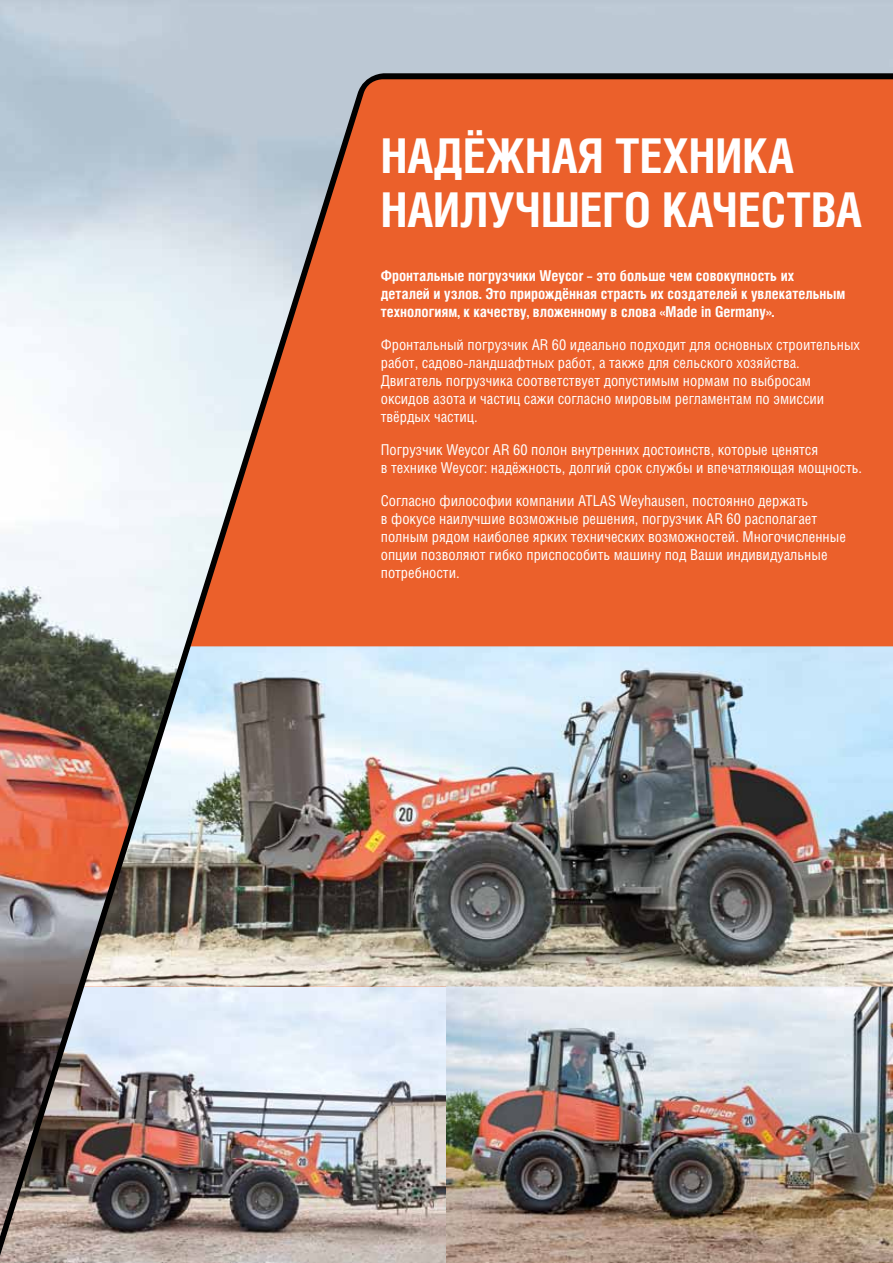
<style>
.page{position:relative;width:893px;height:1263px;background:#fff}
.page>*{position:absolute;margin:0;border:0;box-sizing:border-box;transform-origin:0 0}
.t1{font:700 48px/54px "Helios Cond C";color:#fff}
.t2{font:15px/18px "Helios Cond C";color:#fff}
.t3{font:700 15px/18px "Helios Cond C";color:#fff}
</style>
<div class="page">
<img style="left:0;top:69px;width:893px;height:1194px">
<h1 class="t1" style="left:381px;top:128px;width:483px">НАДЁЖНАЯ ТЕХНИКА<br>НАИЛУЧШЕГО КАЧЕСТВА</h1>
<p class="t3" style="left:381px;top:267px;width:466px">Фронтальные погрузчики Weycor – это больше чем совокупность их деталей и узлов. Это прирождённая страсть их создателей к увлекательным технологиям, к качеству, вложенному в слова «Made in Germany».</p>
<p class="t2" style="left:381px;top:336px;width:481px">Фронтальный погрузчик AR 60 идеально подходит для основных строительных работ, садово-ландшафтных работ, а также для сельского хозяйства.<br>Двигатель погрузчика соответствует допустимым нормам по выбросам оксидов азота и частиц сажи согласно мировым регламентам по эмиссии твёрдых частиц.</p>
<p class="t2" style="left:381px;top:441px;width:483px">Погрузчик Weycor AR 60 полон внутренних достоинств, которые ценятся<br>в технике Weycor: надёжность, долгий срок службы и впечатляющая мощность.</p>
<p class="t2" style="left:381px;top:492px;width:467px">Согласно философии компании ATLAS Weyhausen, постоянно держать<br>в фокусе наилучшие возможные решения, погрузчик AR 60 располагает полным рядом наиболее ярких технических возможностей. Многочисленные опции позволяют гибко приспособить машину под Ваши индивидуальные потребности.</p>
</div>
